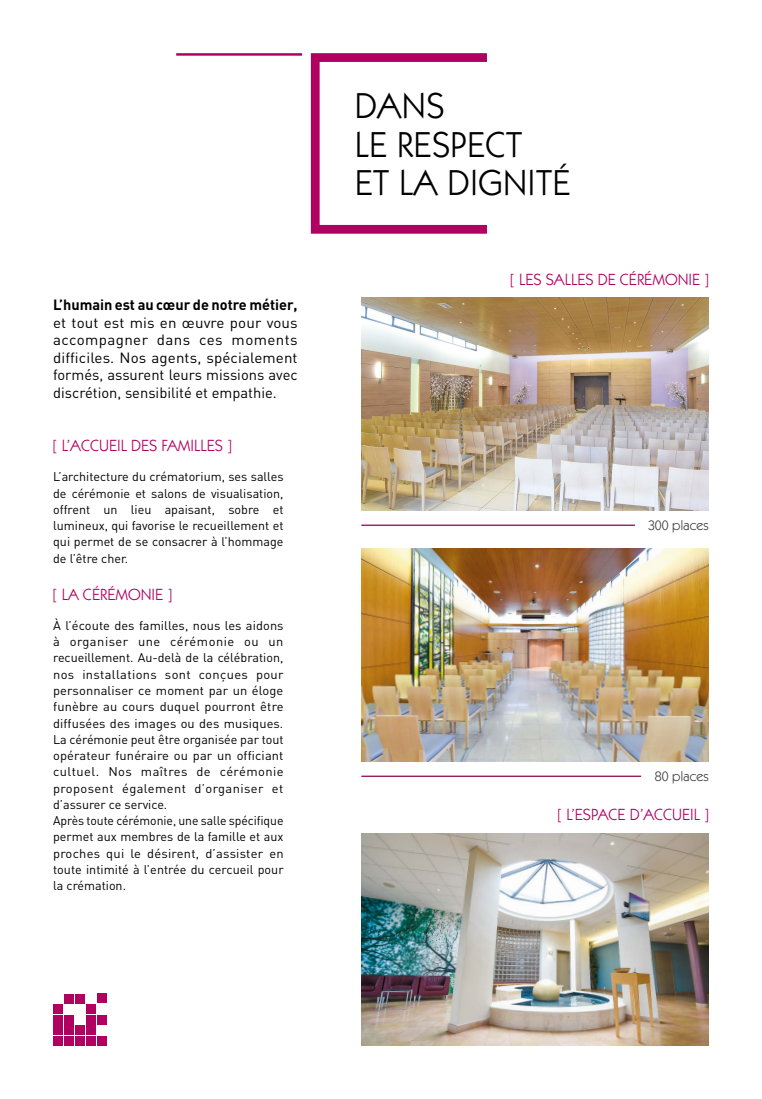
<style>
.page{position:relative;width:762px;height:1099px;background:#fff}
.page>*{position:absolute;margin:0;border:0;box-sizing:border-box;transform-origin:0 0}
.t1{font:36.25px/38.8px "ITC Kabel Std";letter-spacing:.01em;color:#000}
.t2{font:16.25px "ITC Kabel Std";color:#b00060}
.t3{font:14.75px/17.5px "DIN";color:#000;text-align:justify}
.t4{font:700 14.75px "DIN";letter-spacing:-.005em;color:#000}
.t5{font:13.75px "ITC Kabel Std";color:#3c3c3b}
.t6{font:12.5px/16.2px "DIN";color:#000;text-align:justify}
</style>
<div class="page">
<div style="left:97px;top:993px;width:9px;height:9px;background:#b00060"></div>
<div style="left:64px;top:993px;width:10px;height:10px;background:#b00060"></div>
<div style="left:75px;top:993px;width:9px;height:10px;background:#b00060"></div>
<div style="left:53px;top:1004px;width:10px;height:9px;background:#b00060"></div>
<div style="left:86px;top:1004px;width:9px;height:9px;background:#b00060"></div>
<div style="left:53px;top:1015px;width:10px;height:9px;background:#b00060"></div>
<div style="left:64px;top:1015px;width:10px;height:9px;background:#b00060"></div>
<div style="left:86px;top:1015px;width:9px;height:9px;background:#b00060"></div>
<div style="left:97px;top:1015px;width:9px;height:9px;background:#b00060"></div>
<div style="left:53px;top:1025px;width:10px;height:10px;background:#b00060"></div>
<div style="left:64px;top:1025px;width:10px;height:10px;background:#b00060"></div>
<div style="left:75px;top:1025px;width:9px;height:10px;background:#b00060"></div>
<div style="left:86px;top:1025px;width:9px;height:10px;background:#b00060"></div>
<div style="left:53px;top:1036px;width:10px;height:9px;background:#b00060"></div>
<div style="left:64px;top:1036px;width:10px;height:9px;background:#b00060"></div>
<div style="left:75px;top:1036px;width:9px;height:9px;background:#b00060"></div>
<div style="left:86px;top:1036px;width:9px;height:9px;background:#b00060"></div>
<div style="left:97px;top:1036px;width:9px;height:9px;background:#b00060"></div>
<div style="left:311px;top:53px;width:180px;height:181px;border:9px solid #b00060"></div>
<hr style="left:176px;top:53px;width:126px;height:3px;background:#b00060">
<img style="left:361px;top:298px;width:348px;height:212px">
<img style="left:361px;top:833px;width:348px;height:212px">
<img style="left:361px;top:549px;width:348px;height:212px">
<hr style="left:361px;top:524px;width:274px;height:2px;background:#8d004c">
<hr style="left:361px;top:775px;width:280px;height:1px;background:#8d004c">
<p class="t4" style="left:53px;top:295px;width:246px">L’humain est au cœur de notre métier,</p>
<p class="t3" style="left:53px;top:313px;width:246px">et tout est mis en œuvre pour vous accompagner dans ces moments difficiles. Nos agents, spécialement formés, assurent leurs missions avec discrétion, sensibilité et empathie.</p>
<h2 class="t2" style="left:53px;top:436px;width:180px">[ L’ACCUEIL DES FAMILLES ]</h2>
<p class="t6" style="left:53px;top:468px;width:232px">L’architecture du crématorium, ses salles de cérémonie et salons de visualisation, offrent un lieu apaisant, sobre et lumineux, qui favorise le recueillement et qui permet de se consacrer à l’hommage de l’être cher.</p>
<h2 class="t2" style="left:53px;top:585px;width:120px">[ LA CÉRÉMONIE ]</h2>
<p class="t6" style="left:53px;top:617px;width:232px;text-align:left">À l’écoute des familles, nous les aidons à organiser une cérémonie ou un recueillement. Au-delà de la célébration, nos installations sont conçues pour personnaliser ce moment par un éloge funèbre au cours duquel pourront être diffusées des images ou des musiques.<br>La cérémonie peut être organisée par tout opérateur funéraire ou par un officiant cultuel. Nos maîtres de cérémonie proposent également d’organiser et d’assurer ce service.<br>Après toute cérémonie, une salle spécifique permet aux membres de la famille et aux proches qui le désirent, d’assister en toute intimité à l’entrée du cercueil pour la crémation.</p>
<h1 class="t1" style="left:355px;top:86px;width:217px">DANS<br>LE RESPECT<br>ET LA DIGNITÉ</h1>
<h2 class="t2" style="left:510px;top:270px;width:200px">[ LES SALLES DE CÉRÉMONIE ]</h2>
<p class="t5" style="left:648px;top:517px;width:62px">300 places</p>
<p class="t5" style="left:655px;top:768px;width:55px">80 places</p>
<h2 class="t2" style="left:558px;top:804px;width:152px">[ L’ESPACE D’ACCUEIL ]</h2>
</div>
